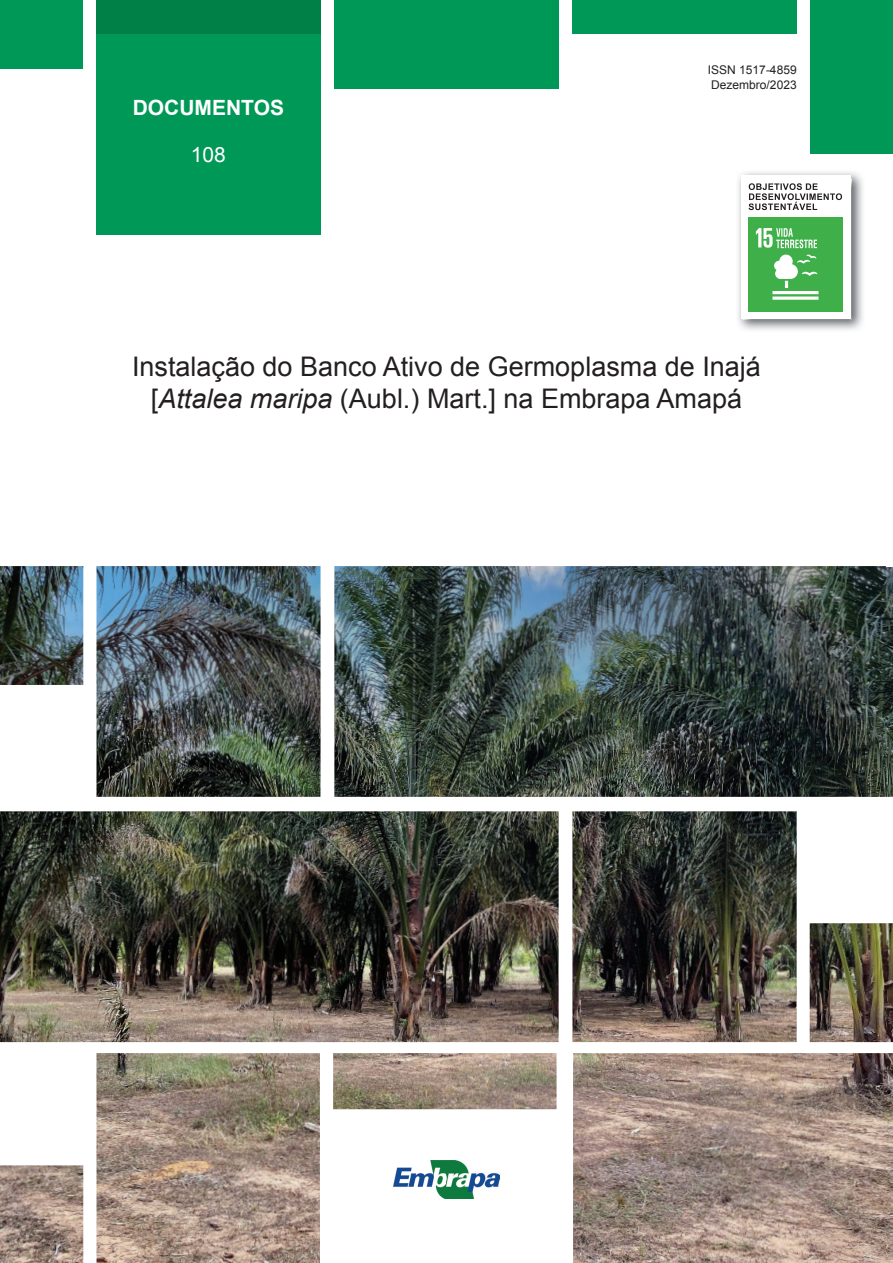
<style>
.page{position:relative;width:893px;height:1263px;background:#fff}
.page>*{position:absolute;margin:0;border:0;box-sizing:border-box;transform-origin:0 0}
.t1{font:27px/32.4px "Arial";color:#231f20;text-align:center}
.t2{font:700 21px "Arial";color:#fff}
.t3{font:21px "Arial";color:#fff}
.t4{font:12px/14.4px "Arial";color:#231f20}
.s1{font-style:italic}
</style>
<div class="page">
<div style="left:96px;top:0;width:225px;height:234px;background:#009856"></div>
<div style="left:334px;top:0;width:225px;height:89px;background:#009856"></div>
<div style="left:572px;top:0;width:225px;height:34px;background:#009856"></div>
<div style="left:96px;top:0;width:225px;height:34px;background:#007f46"></div>
<img style="left:0;top:566px;width:893px;height:697px">
<div style="left:810px;top:0;width:83px;height:153px;background:#009856"></div>
<div style="left:0;top:0;width:82px;height:68px;background:#009856"></div>
<img style="left:738px;top:172px;width:125px;height:158px">
<div style="left:741px;top:175px;width:110px;height:144px;background:#fff"></div>
<div style="left:749px;top:217px;width:94px;height:95px;background:#3eaf49"></div>
<hr style="left:772px;top:291px;width:46px;height:3px;background:#fff">
<svg style="left:772px;top:296px;width:46px;height:4px"></svg>
<svg style="left:774px;top:255px;width:43px;height:33px"></svg>
<svg style="left:756px;top:228px;width:61px;height:20px"></svg>
<svg style="left:749px;top:183px;width:93px;height:27px"></svg>
<p class="t2" style="left:133px;top:94px;width:153px">DOCUMENTOS</p>
<p class="t3" style="left:191px;top:141px;width:37px">108</p>
<p class="t4" style="left:708px;top:63px;width:90px">ISSN 1517-4859<br>Dezembro/2023</p>
<p class="t1" style="left:132px;top:350px;width:630px">Instalação do Banco Ativo de Germoplasma de Inajá [<span class="s1">Attalea maripa</span> (Aubl.) Mart.] na Embrapa Amapá</p>
</div>
